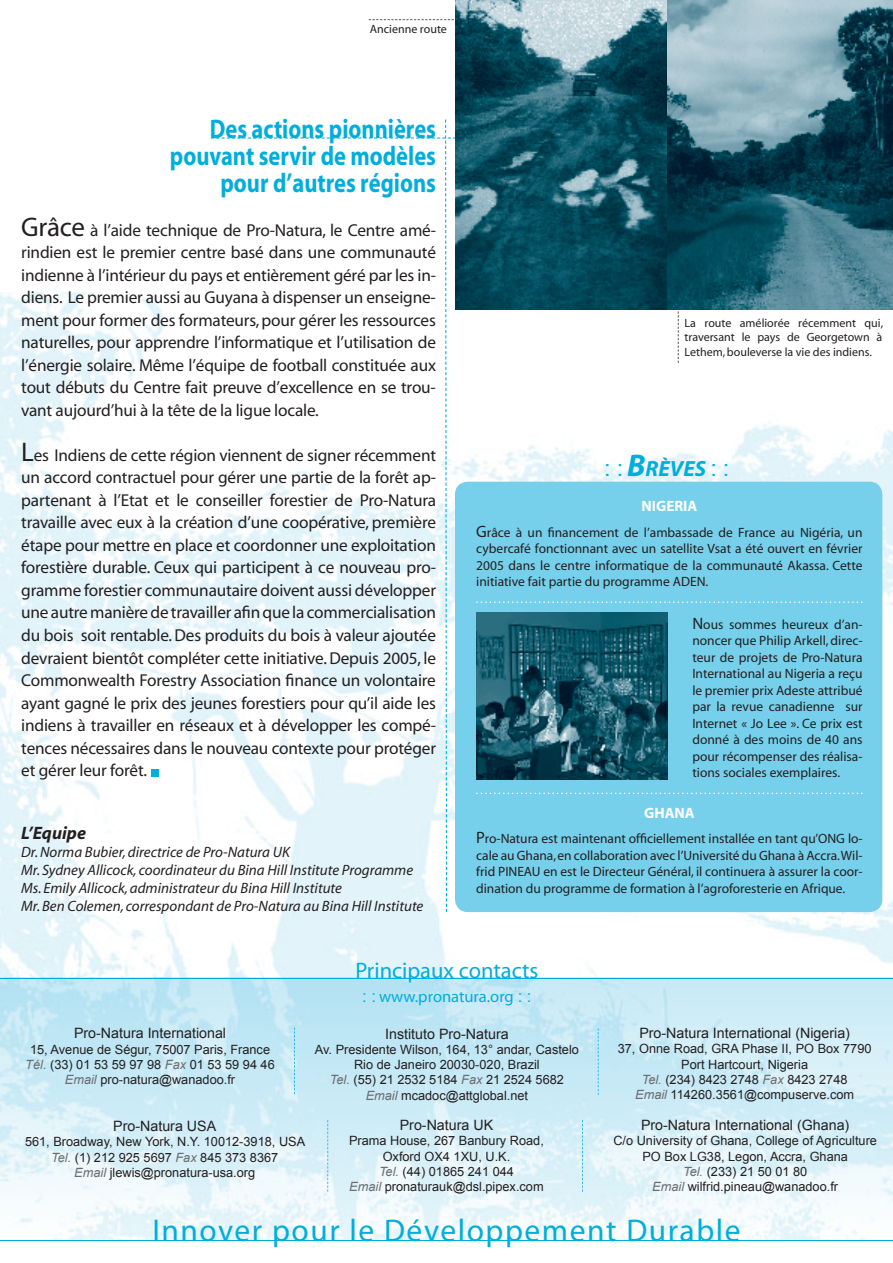
<style>
.page{position:relative;width:893px;height:1263px;background:#fff}
.page>*{position:absolute;margin:0;border:0;box-sizing:border-box;transform-origin:0 0}
.t1{font:31.5px "Myriad";letter-spacing:.05em;color:#00aedc}
.t2{font:700 27px/27px "Myriad";color:#00aedc;text-align:right;scale:.83 1}
.t3{font:22.5px "Myriad";color:#00aedc}
.t4{font:italic 700 22.05px "Myriad";color:#00aedc}
.t5{font:italic 700 18px "Myriad";color:#231f20}
.t6{font:17.25px/22.5px "Myriad";letter-spacing:-.01em;color:#231f20;text-align:justify}
.t7{font:16.5px "Myriad";color:#00aedc}
.t8{font:italic 15px/18px "Myriad";color:#231f20}
.t9{font:700 15px "Myriad";color:#fff}
.t10{font:14.25px "Arial";color:#231f20}
.t11{font:13.5px/16.5px "Myriad";color:#231f20;text-align:justify}
.t12{font:12.75px/15.3px "Arial";color:#231f20;text-align:center}
.t13{font:12px/14.4px "Myriad";color:#231f20;text-align:justify}
.s1{font-size:27px}
.s2{font-family:"Helvetica";font-weight:400;font-style:normal;font-size:22.5px}
.s3{font-size:31.5px}
.s4{font-size:16.5px}
.s5{font-style:italic;color:#6c6d70}
.s6{font-family:"Helvetica"}
</style>
<div class="page">
<img style="left:0;top:292px;width:893px;height:686px">
<svg style="left:369px;top:19px;width:85px;height:1px"></svg>
<img style="left:0;top:979px;width:893px;height:261px">
<hr style="left:0;top:1240px;width:893px;height:1px;background:#00aedc">
<hr style="left:0;top:978px;width:893px;height:1px;background:#00aedc">
<div style="left:455px;top:482px;width:427px;height:430px;background:#76d0eb;border-radius:13px"></div>
<svg style="left:476px;top:601px;width:387px;height:2px"></svg>
<svg style="left:678px;top:311px;width:1px;height:52px"></svg>
<div style="left:152px;top:769px;width:7px;height:7px;background:#00aedc"></div>
<svg style="left:211px;top:120px;width:250px;height:792px"></svg>
<svg style="left:294px;top:1027px;width:1px;height:67px"></svg>
<svg style="left:598px;top:1028px;width:1px;height:67px"></svg>
<svg style="left:327px;top:1120px;width:1px;height:72px"></svg>
<svg style="left:476px;top:792px;width:387px;height:2px"></svg>
<svg style="left:582px;top:1120px;width:1px;height:72px"></svg>
<img style="left:455px;top:0;width:213px;height:310px">
<img style="left:668px;top:0;width:225px;height:310px">
<img style="left:476px;top:612px;width:192px;height:168px">
<p class="t13" style="left:370px;top:23px;width:79px">Ancienne route</p>
<h2 class="t2" style="left:170px;top:116px;width:322px">Des actions pionnières pouvant servir de modèles pour d’autres régions</h2>
<p class="t6" style="left:21px;top:220px;width:416px"><span class="s1">Grâce</span> à l’aide technique de Pro-Natura, le Centre amé&shy;rindien est le premier centre basé dans une communauté indienne à l’intérieur du pays et entièrement géré par les in&shy;diens. Le premier aussi au Guyana à dispenser un enseigne&shy;ment pour former des formateurs, pour gérer les ressources naturelles, pour apprendre l’informatique et l’utilisation de l’énergie solaire. Même l’équipe de football constituée aux tout débuts du Centre fait preuve d’excellence en se trou&shy;vant aujourd’hui à la tête de la ligue locale.</p>
<p class="t6" style="left:21px;top:445px;width:416px"><span class="s1">L</span>es Indiens de cette région viennent de signer récemment un accord contractuel pour gérer une partie de la forêt ap&shy;partenant à l’Etat et le conseiller forestier de Pro-Natura travaille avec eux à la création d’une coopérative, première étape pour mettre en place et coordonner une exploitation forestière durable. Ceux qui participent à ce nouveau pro&shy;gramme forestier communautaire doivent aussi développer une autre manière de travailler afin que la commercialisation du bois soit rentable. Des produits du bois à valeur ajoutée devraient bientôt compléter cette initiative. Depuis 2005, le Commonwealth Forestry Association finance un volontaire ayant gagné le prix des jeunes forestiers pour qu’il aide les indiens à travailler en réseaux et à développer les compé&shy;tences nécessaires dans le nouveau contexte pour protéger et gérer leur forêt.</p>
<p class="t5" style="left:21px;top:824px;width:66px">L’Equipe</p>
<p class="t8" style="left:21px;top:844px;width:404px">Dr. Norma Bubier, directrice de Pro-Natura UK<br>Mr. Sydney Allicock, coordinateur du Bina Hill Institute Programme Ms. Emily Allicock, administrateur du Bina Hill Institute<br>Mr. Ben Colemen, correspondant de Pro-Natura au Bina Hill Institute</p>
<p class="t13" style="left:685px;top:316px;width:200px">La route améliorée récemment qui, traversant le pays de Georgetown à Lethem, bouleverse la vie des indiens.</p>
<p class="t4" style="left:604px;top:457px;width:126px"><span class="s2">: :</span> <span class="s3">B</span>RÈVES <span class="s2">: :</span></p>
<p class="t9" style="left:641px;top:499px;width:57px">NIGERIA</p>
<p class="t11" style="left:476px;top:525px;width:388px"><span class="s4">G</span>râce à un financement de l’ambassade de France au Nigéria, un cybercafé fonctionnant avec un satellite Vsat a été ouvert en février 2005 dans le centre informatique de la communauté Akassa. Cette initiative fait partie du programme ADEN.</p>
<p class="t11" style="left:692px;top:616px;width:172px"><span class="s4">N</span>ous sommes heureux d’an&shy;noncer que Philip Arkell, direc&shy;teur de projets de Pro-Natura International au Nigeria a reçu le premier prix Adeste attribué par la revue canadienne sur Internet « Jo Lee ». Ce prix est donné à des moins de 40 ans pour récompenser des réalisa&shy;tions sociales exemplaires.</p>
<p class="t9" style="left:644px;top:805px;width:52px">GHANA</p>
<p class="t11" style="left:476px;top:831px;width:388px"><span class="s4">P</span>ro-Natura est maintenant officiellement installée en tant qu’ONG lo&shy;cale au Ghana, en collaboration avec l’Université du Ghana à Accra.Wil&shy;frid PINEAU en est le Directeur Général, il continuera à assurer la coor&shy;dination du programme de formation à l’agroforesterie en Afrique.</p>
<p class="t10" style="left:74px;top:1025px;width:154px">Pro-Natura International</p>
<p class="t12" style="left:25px;top:1042px;width:251px">15, Avenue de Ségur, 75007 Paris, France<br><span class="s5">Tél.</span> (33) 01 53 59 97 98 <span class="s5">Fax</span> 01 53 59 94 46<br><span class="s5">Email</span> pro-natura@wanadoo.fr</p>
<p class="t10" style="left:113px;top:1118px;width:104px">Pro-Natura USA</p>
<p class="t12" style="left:25px;top:1134px;width:282px">561, Broadway, New York, N.Y. 10012-3918, USA<br><span class="s5">Tel.</span> (1) 212 925 5697 <span class="s5">Fax</span> 845 373 8367<br><span class="s5">Email</span> jlewis@pronatura-usa.org</p>
<h3 class="t3" style="left:355px;top:960px;width:185px">Principaux contacts</h3>
<p class="t7" style="left:362px;top:989px;width:171px"><span class="s6">: :</span> www.pronatura.org <span class="s6">: :</span></p>
<p class="t10" style="left:385px;top:1025px;width:125px">Instituto Pro-Natura</p>
<p class="t12" style="left:315px;top:1042px;width:266px">Av. Presidente Wilson, 164, 13° andar, Castelo Rio de Janeiro 20030-020, Brazil<br><span class="s5">Tel.</span> (55) 21 2532 5184 <span class="s5">Fax</span> 21 2524 5682<br><span class="s5">Email</span> mcadoc@attglobal.net</p>
<p class="t10" style="left:400px;top:1117px;width:95px">Pro-Natura UK</p>
<p class="t12" style="left:349px;top:1133px;width:196px">Prama House, 267 Banbury Road,<br>Oxford OX4 1XU, U.K.<br><span class="s5">Tel.</span> (44) 01865 241 044<br><span class="s5">Email</span> pronaturauk@dsl.pipex.com</p>
<p class="t10" style="left:639px;top:1025px;width:212px">Pro-Natura International (Nigeria)</p>
<p class="t12" style="left:618px;top:1041px;width:255px">37, Onne Road, GRA Phase II, PO Box 7790<br>Port Hartcourt, Nigeria<br><span class="s5">Tel.</span> (234) 8423 2748 <span class="s5">Fax</span> 8423 2748<br><span class="s5">Email</span> 114260.3561@compuserve.com</p>
<p class="t10" style="left:641px;top:1117px;width:210px">Pro-Natura International (Ghana)</p>
<p class="t12" style="left:613px;top:1133px;width:265px">C/o University of Ghana, College of Agriculture PO Box LG38, Legon, Accra, Ghana<br><span class="s5">Tel.</span> (233) 21 50 01 80<br><span class="s5">Email</span> wilfrid.pineau@wanadoo.fr</p>
<h1 class="t1" style="left:152px;top:1215px;width:590px">Innover pour le Développement Durable</h1>
</div>
